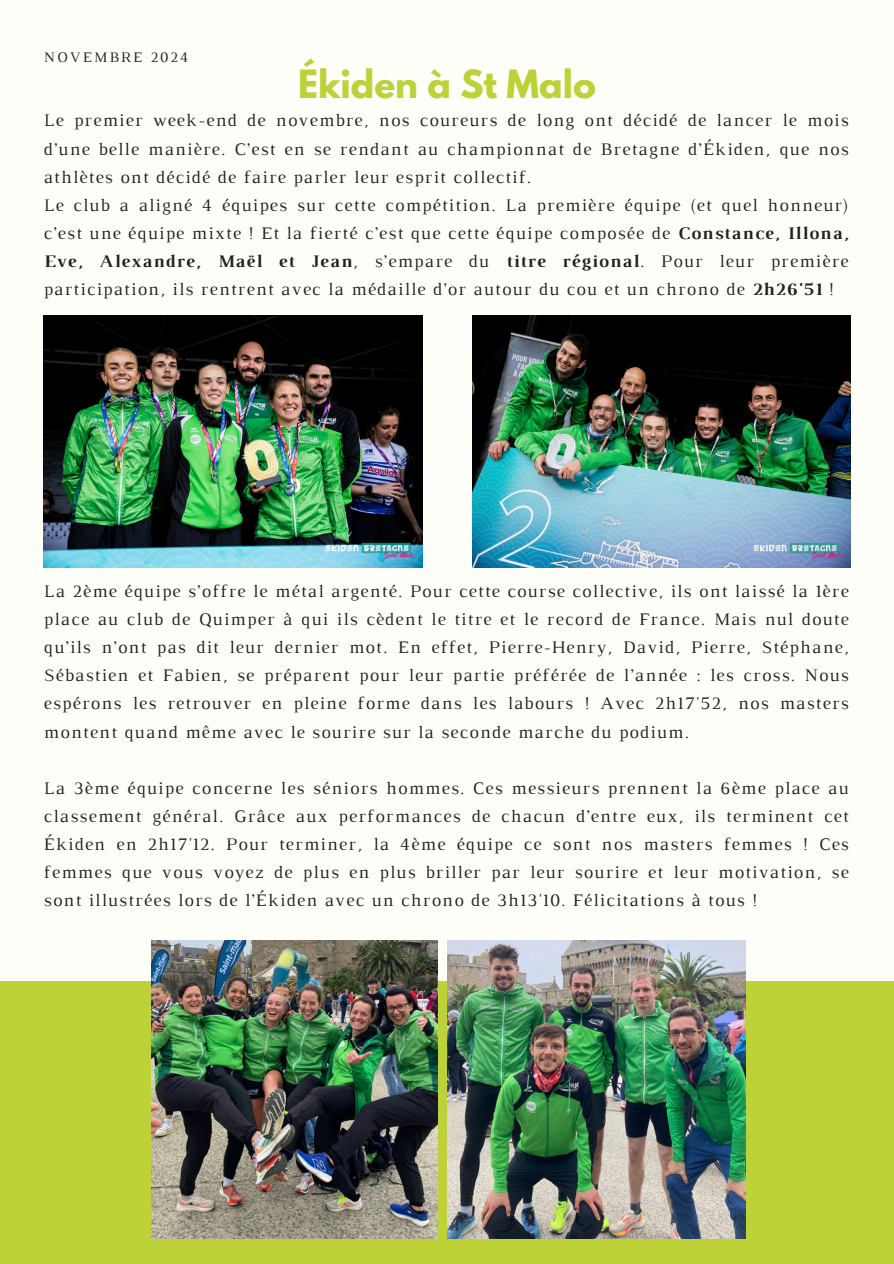
<style>
.page{position:relative;width:894px;height:1264px;background:#fff}
.page>*{position:absolute;margin:0;border:0;box-sizing:border-box;transform-origin:0 0}
.t1{font:700 34.5px "League Spartan";color:#bdd139}
.t2{font:18px/28.2px "Luthier";letter-spacing:.07em;color:#222;text-align:justify}
.t3{font:14.85px "Luthier";letter-spacing:.14em;color:#222}
.s1{font-weight:700}
</style>
<div class="page">
<div style="left:0;top:0;width:893px;height:1263px;background:#fffff9"></div>
<div style="left:0;top:981px;width:893px;height:282px;background:#bdd139"></div>
<img style="left:44px;top:316px;width:378px;height:252px">
<img style="left:472px;top:316px;width:378px;height:252px">
<img style="left:151px;top:940px;width:286px;height:297px">
<img style="left:447px;top:940px;width:298px;height:297px">
<h2 class="t3" style="left:44px;top:52px;width:146px">NOVEMBRE 2024</h2>
<h1 class="t1" style="left:298px;top:67px;width:299px">Ékiden à St Malo</h1>
<p class="t2" style="left:44px;top:108px;width:806px;text-align:left">Le premier week-end de novembre, nos coureurs de long ont décidé de lancer le mois d’une belle manière. C’est en se rendant au championnat de Bretagne d’Ékiden, que nos athlètes ont décidé de faire parler leur esprit collectif.<br>Le club a aligné 4 équipes sur cette compétition. La première équipe (et quel honneur) c’est une équipe mixte ! Et la fierté c’est que cette équipe composée de <span class="s1">Constance, Illona, Eve, Alexandre, Maël et Jean</span>, s’empare du <span class="s1">titre régional</span>. Pour leur première participation, ils rentrent avec la médaille d’or autour du cou et un chrono de <span class="s1">2h26'51</span> !</p>
<p class="t2" style="left:44px;top:578px;width:806px">La 2ème équipe s’offre le métal argenté. Pour cette course collective, ils ont laissé la 1ère place au club de Quimper à qui ils cèdent le titre et le record de France. Mais nul doute qu’ils n’ont pas dit leur dernier mot. En effet, Pierre-Henry, David, Pierre, Stéphane, Sébastien et Fabien, se préparent pour leur partie préférée de l’année : les cross. Nous espérons les retrouver en pleine forme dans les labours ! Avec 2h17'52, nos masters montent quand même avec le sourire sur la seconde marche du podium.</p>
<p class="t2" style="left:44px;top:775px;width:806px">La 3ème équipe concerne les séniors hommes. Ces messieurs prennent la 6ème place au classement général. Grâce aux performances de chacun d’entre eux, ils terminent cet Ékiden en 2h17'12. Pour terminer, la 4ème équipe ce sont nos masters femmes ! Ces femmes que vous voyez de plus en plus briller par leur sourire et leur motivation, se sont illustrées lors de l’Ékiden avec un chrono de 3h13'10. Félicitations à tous !</p>
</div>
